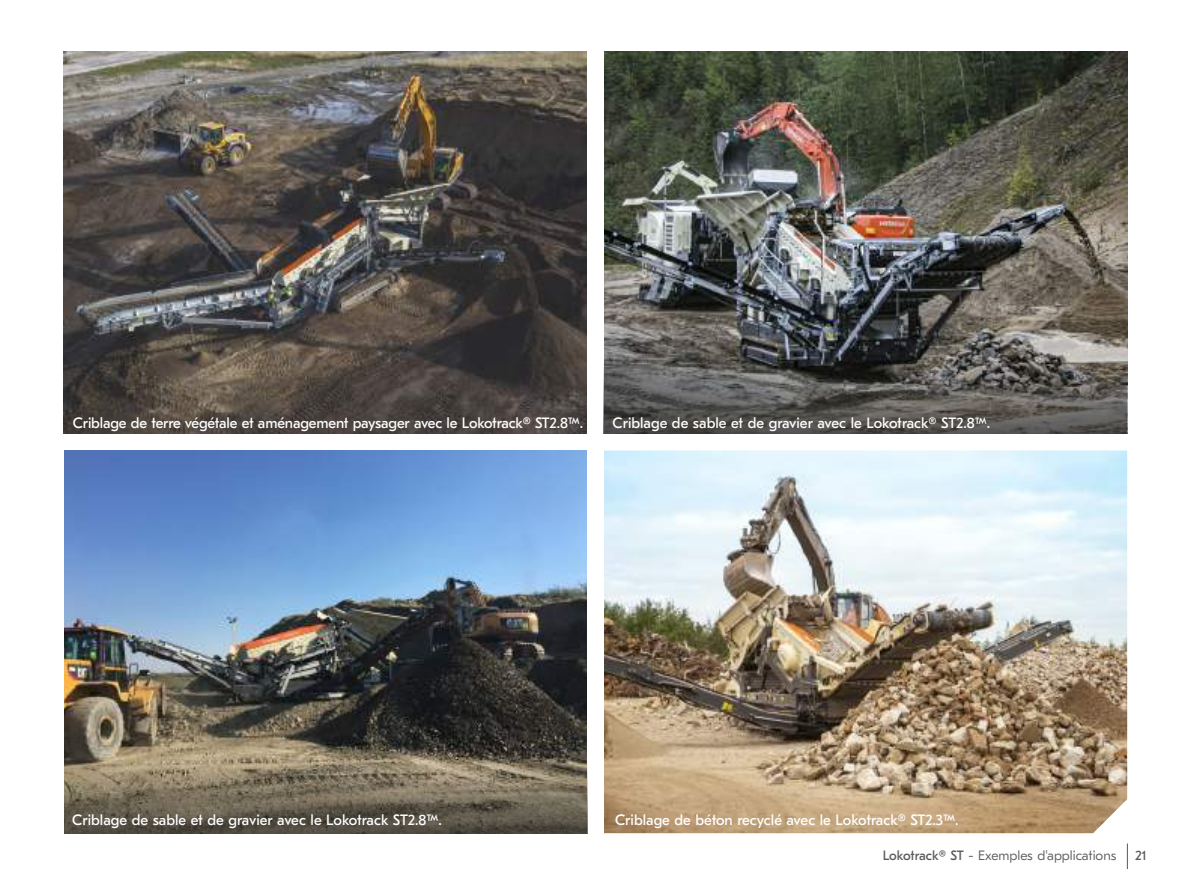
<style>
.page{position:relative;width:1191px;height:893px;background:#fff}
.page>*{position:absolute;margin:0;border:0;box-sizing:border-box;transform-origin:0 0}
.t1{font:15px "GT Eesti Pro Text";letter-spacing:-.01em;color:#fff}
.t2{font:300 13.5px "GT Eesti Pro Text";color:#585857}
.t3{font:13.5px "GT Eesti Pro Text";color:#585857}
.s1{font-weight:400}
</style>
<div class="page">
<img style="left:604px;top:51px;width:523px;height:383px">
<img style="left:64px;top:51px;width:523px;height:383px">
<img style="left:604px;top:450px;width:523px;height:383px">
<img style="left:64px;top:450px;width:523px;height:273px">
<svg style="left:603px;top:323px;width:524px;height:110px;background:#5c5a58"></svg>
<svg style="left:64px;top:723px;width:523px;height:110px;background:#6d6554"></svg>
<svg style="left:1127px;top:843px;width:1px;height:26px"></svg>
<p class="t1" style="left:73px;top:415px;width:512px">Criblage de terre végétale et aménagement paysager avec le Lokotrack® ST2.8™.</p>
<p class="t1" style="left:612px;top:415px;width:379px">Criblage de sable et de gravier avec le Lokotrack® ST2.8™.</p>
<p class="t1" style="left:72px;top:811px;width:371px">Criblage de sable et de gravier avec le Lokotrack ST2.8™.</p>
<p class="t1" style="left:615px;top:811px;width:345px">Criblage de béton recyclé avec le Lokotrack® ST2.3™.</p>
<p class="t2" style="left:882px;top:847px;width:235px"><span class="s1">Lokotrack® ST</span> - Exemples d'applications</p>
<p class="t3" style="left:1135px;top:848px;width:13px">21</p>
</div>
